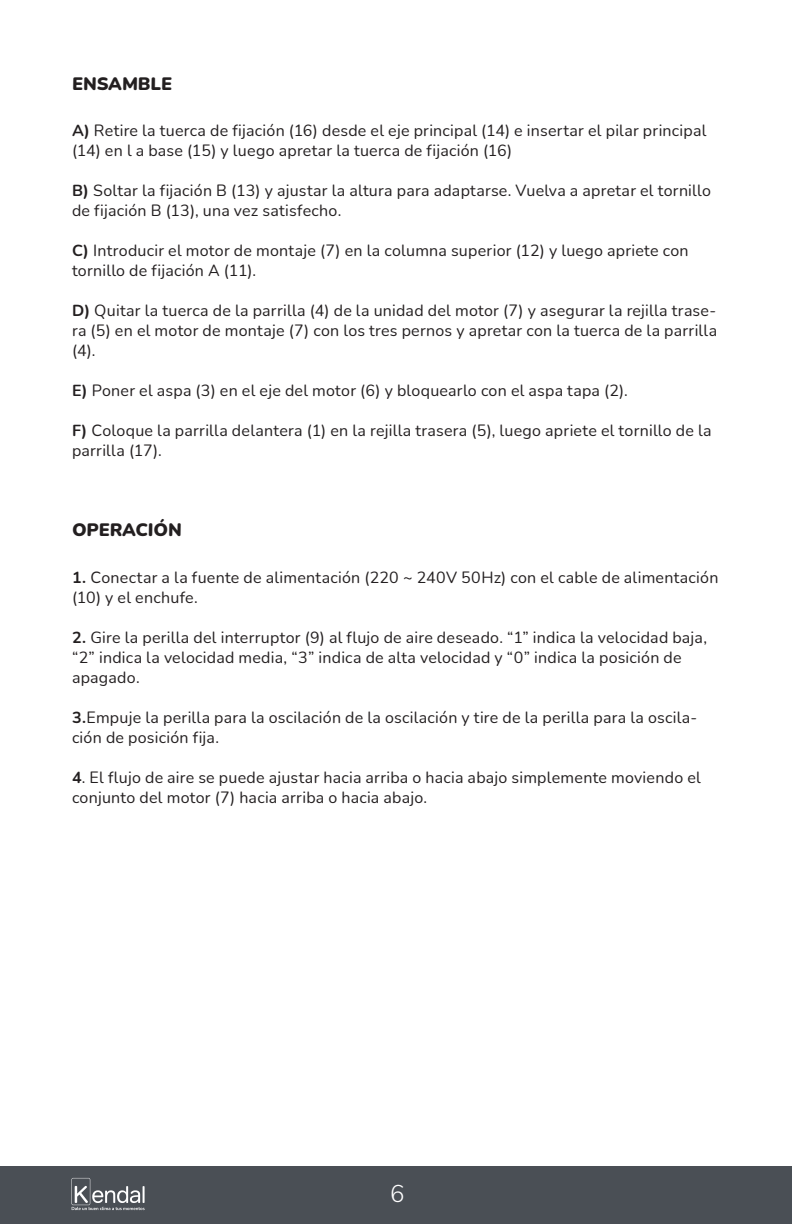
<style>
.page{position:relative;width:792px;height:1224px;background:#fff}
.page>*{position:absolute;margin:0;border:0;box-sizing:border-box;transform-origin:0 0}
.t1{font:300 24px "Nunito";color:#fff}
.t2{font:900 18px "Nunito";color:#231f20}
.t3{font:16px/20px "Nunito";letter-spacing:.015em;color:#231f20}
.s1{font-weight:700}
</style>
<div class="page">
<div style="left:0;top:1166px;width:792px;height:58px;background:#4a4f55"></div>
<svg style="left:71px;top:1178px;width:74px;height:32px"></svg>
<p class="t2" style="left:72px;top:71px;width:102px">ENSAMBLE</p>
<p class="t3" style="left:72px;top:120px;width:636px"><span class="s1">A)</span> Retire la tuerca de fijación (16) desde el eje principal (14) e insertar el pilar principal (14) en l a base (15) y luego apretar la tuerca de fijación (16)</p>
<p class="t3" style="left:72px;top:180px;width:641px"><span class="s1">B)</span> Soltar la fijación B (13) y ajustar la altura para adaptarse. Vuelva a apretar el tornillo de fijación B (13), una vez satisfecho.</p>
<p class="t3" style="left:72px;top:240px;width:618px"><span class="s1">C)</span> Introducir el motor de montaje (7) en la columna superior (12) y luego apriete con tornillo de fijación A (11).</p>
<p class="t3" style="left:72px;top:300px;width:647px;text-align:justify"><span class="s1">D)</span> Quitar la tuerca de la parrilla (4) de la unidad del motor (7) y asegurar la rejilla trase&shy;ra (5) en el motor de montaje (7) con los tres pernos y apretar con la tuerca de la parrilla (4).</p>
<p class="t3" style="left:72px;top:380px;width:557px"><span class="s1">E)</span> Poner el aspa (3) en el eje del motor (6) y bloquearlo con el aspa tapa (2).</p>
<p class="t3" style="left:72px;top:420px;width:641px"><span class="s1">F)</span> Coloque la parrilla delantera (1) en la rejilla trasera (5), luego apriete el tornillo de la parrilla (17).</p>
<p class="t2" style="left:72px;top:516px;width:112px">OPERACIÓN</p>
<p class="t3" style="left:72px;top:566px;width:648px"><span class="s1">1.</span> Conectar a la fuente de alimentación (220 ~ 240V 50Hz) con el cable de alimentación (10) y el enchufe.</p>
<p class="t3" style="left:72px;top:626px;width:637px"><span class="s1">2.</span> Gire la perilla del interruptor (9) al flujo de aire deseado. “1” indica la velocidad baja, “2” indica la velocidad media, “3” indica de alta velocidad y “0” indica la posición de apagado.</p>
<p class="t3" style="left:72px;top:706px;width:627px"><span class="s1">3.</span>Empuje la perilla para la oscilación de la oscilación y tire de la perilla para la oscila&shy;ción de posición fija.</p>
<p class="t3" style="left:72px;top:766px;width:630px"><span class="s1">4</span>. El flujo de aire se puede ajustar hacia arriba o hacia abajo simplemente moviendo el conjunto del motor (7) hacia arriba o hacia abajo.</p>
<h1 class="t1" style="left:390px;top:1177px;width:16px">6</h1>
</div>
